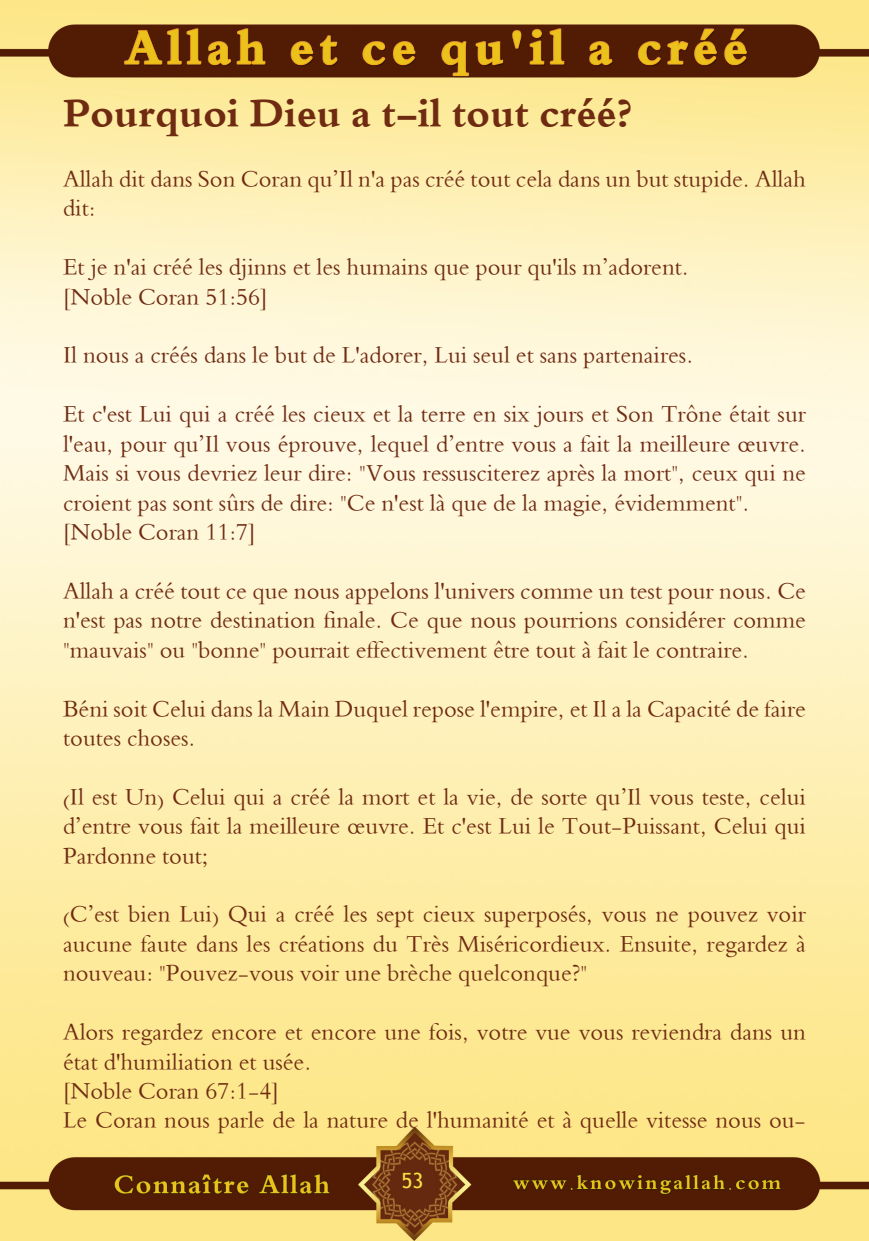
<style>
.page{position:relative;width:869px;height:1241px;background:#fff}
.page>*{position:absolute;margin:0;border:0;box-sizing:border-box;transform-origin:0 0}
.t1{font:700 42px "Traditional Arabic";color:#6f2b12}
.t2{font:24.5px/29.4px "Traditional Arabic";color:#6f2b12;text-align:justify}
.t3{font:21px "Trebuchet MS";color:#f9e242}
</style>
<div class="page">
<img style="left:0;top:0;width:868px;height:1240px">
<img style="left:93px;top:17px;width:687px;height:69px">
<p class="t1" style="left:63px;top:90px;width:570px">Pourquoi Dieu a t-il tout créé?</p>
<p class="t2" style="left:63px;top:167px;width:744px">Allah dit dans Son Coran qu’Il n'a pas créé tout cela dans un but stupide. Allah dit:</p>
<p class="t2" style="left:63px;top:255px;width:627px">Et je n'ai créé les djinns et les humains que pour qu'ils m’adorent.</p>
<p class="t2" style="left:63px;top:285px;width:206px">[Noble Coran 51:56]</p>
<p class="t2" style="left:63px;top:343px;width:631px">Il nous a créés dans le but de L'adorer, Lui seul et sans partenaires.</p>
<p class="t2" style="left:63px;top:402px;width:744px">Et c'est Lui qui a créé les cieux et la terre en six jours et Son Trône était sur l'eau, pour qu’Il vous éprouve, lequel d’entre vous a fait la meilleure œuvre.<br>Mais si vous devriez leur dire: "Vous ressusciterez après la mort", ceux qui ne croient pas sont sûrs de dire: "Ce n'est là que de la magie, évidemment".</p>
<p class="t2" style="left:63px;top:520px;width:194px">[Noble Coran 11:7]</p>
<p class="t2" style="left:63px;top:579px;width:744px">Allah a créé tout ce que nous appelons l'univers comme un test pour nous. Ce n'est pas notre destination finale. Ce que nous pourrions considérer comme "mauvais" ou "bonne" pourrait effectivement être tout à fait le contraire.</p>
<p class="t2" style="left:63px;top:696px;width:744px">Béni soit Celui dans la Main Duquel repose l'empire, et Il a la Capacité de faire toutes choses.</p>
<p class="t2" style="left:63px;top:784px;width:744px">(Il est Un) Celui qui a créé la mort et la vie, de sorte qu’Il vous teste, celui d’entre vous fait la meilleure œuvre. Et c'est Lui le Tout-Puissant, Celui qui Pardonne tout;</p>
<p class="t2" style="left:63px;top:902px;width:744px">(C’est bien Lui) Qui a créé les sept cieux superposés, vous ne pouvez voir aucune faute dans les créations du Très Miséricordieux. Ensuite, regardez à nouveau: "Pouvez-vous voir une brèche quelconque?"</p>
<p class="t2" style="left:63px;top:1020px;width:744px">Alors regardez encore et encore une fois, votre vue vous reviendra dans un état d'humiliation et usée.</p>
<p class="t2" style="left:63px;top:1078px;width:217px">[Noble Coran 67:1-4]</p>
<p class="t2" style="left:63px;top:1108px;width:744px">Le Coran nous parle de la nature de l'humanité et à quelle vitesse nous ou-</p>
<p class="t3" style="left:401px;top:1168px;width:24px">53</p>
</div>
